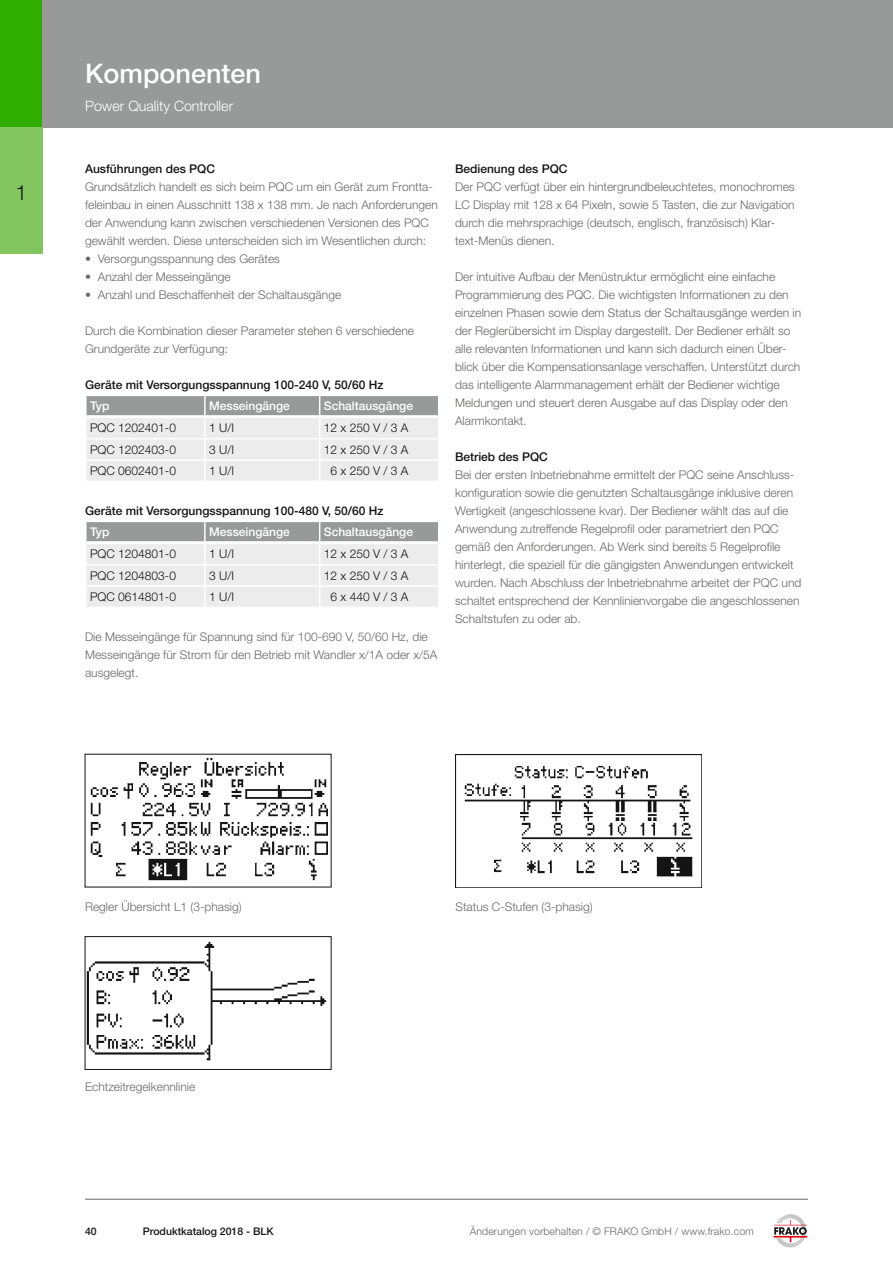
<style>
.page{position:relative;width:893px;height:1263px;background:#fff}
.page>*{position:absolute;margin:0;border:0;box-sizing:border-box;transform-origin:0 0}
.t1{font:500 27px "Helvetica Neue LT Std";color:#fff}
.t2{font:300 21px "Helvetica Neue LT Std";color:#141415}
.t3{font:300 14.25px "Helvetica Neue LT Std";color:#fff}
.t4{font:300 12px/18px "Helvetica Neue LT Std";color:#686867}
.t5{font:300 12px "Helvetica Neue LT Std";color:#141415}
.t6{font:500 12px "Helvetica Neue LT Std";color:#141415}
.t7{font:500 12px "Helvetica Neue LT Std";color:#fff}
.t8{font:300 10.5px "Helvetica Neue LT Std";letter-spacing:.01em;color:#686867}
.t9{font:500 10.5px "Helvetica Neue LT Std";color:#141415}
</style>
<div class="page">
<div style="left:0;top:0;width:43px;height:128px;background:#2fae00"></div>
<div style="left:0;top:128px;width:43px;height:126px;background:#82c45d"></div>
<div style="left:43px;top:0;width:850px;height:128px;background:#989999"></div>
<hr style="left:85px;top:1199px;width:723px;height:1px;background:#686867">
<svg style="left:774px;top:1214px;width:34px;height:34px"></svg>
<svg style="left:87px;top:396px;width:351px;height:85px;background:#d9d9d9"></svg>
<hr style="left:85px;top:438px;width:120px;height:1px;background:#fff">
<hr style="left:205px;top:438px;width:115px;height:1px;background:#fff">
<hr style="left:320px;top:438px;width:119px;height:1px;background:#fff">
<hr style="left:85px;top:459px;width:120px;height:2px;background:#fff">
<hr style="left:205px;top:459px;width:115px;height:2px;background:#fff">
<hr style="left:320px;top:459px;width:119px;height:2px;background:#fff">
<svg style="left:87px;top:522px;width:351px;height:85px;background:#d9d9d9"></svg>
<hr style="left:85px;top:564px;width:120px;height:1px;background:#fff">
<hr style="left:205px;top:564px;width:115px;height:1px;background:#fff">
<hr style="left:320px;top:564px;width:119px;height:1px;background:#fff">
<hr style="left:85px;top:585px;width:120px;height:2px;background:#fff">
<hr style="left:205px;top:585px;width:115px;height:2px;background:#fff">
<hr style="left:320px;top:585px;width:119px;height:2px;background:#fff">
<img style="left:87px;top:941px;width:240px;height:120px">
<div style="left:85px;top:936px;width:247px;height:134px;border:1px solid #141415"></div>
<img style="left:90px;top:758px;width:238px;height:123px">
<img style="left:455px;top:754px;width:247px;height:133px">
<h2 class="t2" style="left:15px;top:179px;width:13px">1</h2>
<h1 class="t1" style="left:85px;top:57px;width:178px">Komponenten</h1>
<p class="t3" style="left:85px;top:97px;width:150px">Power Quality Controller</p>
<p class="t6" style="left:85px;top:161px;width:132px">Ausführungen des PQC</p>
<p class="t4" style="left:85px;top:177px;width:354px">Grundsätzlich handelt es sich beim PQC um ein Gerät zum Frontta&shy;feleinbau in einen Ausschnitt 138 x 138 mm. Je nach Anforderungen der Anwendung kann zwischen verschiedenen Versionen des PQC gewählt werden. Diese unterscheiden sich im Wesentlichen durch:</p>
<p class="t4" style="left:85px;top:249px;width:197px">• Versorgungsspannung des Gerätes</p>
<p class="t4" style="left:85px;top:267px;width:147px">• Anzahl der Messeingänge</p>
<p class="t4" style="left:85px;top:285px;width:258px">• Anzahl und Beschaffenheit der Schaltausgänge</p>
<p class="t4" style="left:85px;top:321px;width:330px">Durch die Kombination dieser Parameter stehen 6 verschiedene<br>Grundgeräte zur Verfügung:</p>
<p class="t6" style="left:85px;top:377px;width:300px">Geräte mit Versorgungsspannung 100-240 V, 50/60 Hz</p>
<p class="t7" style="left:90px;top:399px;width:21px">Typ</p>
<p class="t7" style="left:209px;top:399px;width:82px">Messeingänge</p>
<p class="t7" style="left:324px;top:399px;width:91px">Schaltausgänge</p>
<p class="t5" style="left:90px;top:421px;width:88px">PQC 1202401-0</p>
<p class="t5" style="left:209px;top:421px;width:26px">1 U/I</p>
<p class="t5" style="left:324px;top:421px;width:86px">12 x 250 V / 3 A</p>
<p class="t5" style="left:90px;top:442px;width:88px">PQC 1202403-0</p>
<p class="t5" style="left:209px;top:442px;width:26px">3 U/I</p>
<p class="t5" style="left:324px;top:442px;width:86px">12 x 250 V / 3 A</p>
<p class="t5" style="left:90px;top:463px;width:88px">PQC 0602401-0</p>
<p class="t5" style="left:209px;top:463px;width:26px">1 U/I</p>
<p class="t5" style="left:331px;top:463px;width:79px">6 x 250 V / 3 A</p>
<p class="t6" style="left:85px;top:503px;width:300px">Geräte mit Versorgungsspannung 100-480 V, 50/60 Hz</p>
<p class="t7" style="left:90px;top:525px;width:21px">Typ</p>
<p class="t7" style="left:209px;top:525px;width:82px">Messeingänge</p>
<p class="t7" style="left:324px;top:525px;width:91px">Schaltausgänge</p>
<p class="t5" style="left:90px;top:547px;width:88px">PQC 1204801-0</p>
<p class="t5" style="left:209px;top:547px;width:26px">1 U/I</p>
<p class="t5" style="left:324px;top:547px;width:86px">12 x 250 V / 3 A</p>
<p class="t5" style="left:90px;top:568px;width:88px">PQC 1204803-0</p>
<p class="t5" style="left:209px;top:568px;width:26px">3 U/I</p>
<p class="t5" style="left:324px;top:568px;width:86px">12 x 250 V / 3 A</p>
<p class="t5" style="left:90px;top:589px;width:88px">PQC 0614801-0</p>
<p class="t5" style="left:209px;top:589px;width:26px">1 U/I</p>
<p class="t5" style="left:331px;top:589px;width:79px">6 x 440 V / 3 A</p>
<p class="t4" style="left:85px;top:627px;width:354px">Die Messeingänge für Spannung sind für 100-690 V, 50/60 Hz, die<br>Messeingänge für Strom für den Betrieb mit Wandler x/1A oder x/5A ausgelegt.</p>
<p class="t6" style="left:455px;top:161px;width:114px">Bedienung des PQC</p>
<p class="t4" style="left:455px;top:177px;width:341px">Der PQC verfügt über ein hintergrundbeleuchtetes, monochromes LC Display mit 128 x 64 Pixeln, sowie 5 Tasten, die zur Navigation durch die mehrsprachige (deutsch, englisch, französisch) Klar&shy;text-Menüs dienen.</p>
<p class="t4" style="left:455px;top:267px;width:348px">Der intuitive Aufbau der Menüstruktur ermöglicht eine einfache Programmierung des PQC. Die wichtigsten Informationen zu den einzelnen Phasen sowie dem Status der Schaltausgänge werden in der Reglerübersicht im Display dargestellt. Der Bediener erhält so alle relevanten Informationen und kann sich dadurch einen Über&shy;blick über die Kompensationsanlage verschaffen. Unterstützt durch das intelligente Alarmmanagement erhält der Bediener wichtige Meldungen und steuert deren Ausgabe auf das Display oder den Alarmkontakt.</p>
<p class="t6" style="left:455px;top:449px;width:94px">Betrieb des PQC</p>
<p class="t4" style="left:455px;top:465px;width:348px">Bei der ersten Inbetriebnahme ermittelt der PQC seine Anschluss&shy;konfiguration sowie die genutzten Schaltausgänge inklusive deren Wertigkeit (angeschlossene kvar). Der Bediener wählt das auf die Anwendung zutreffende Regelprofil oder parametriert den PQC gemäß den Anforderungen. Ab Werk sind bereits 5 Regelprofile hinterlegt, die speziell für die gängigsten Anwendungen entwickelt wurden. Nach Abschluss der Inbetriebnahme arbeitet der PQC und schaltet entsprechend der Kennlinienvorgabe die angeschlossenen Schaltstufen zu oder ab.</p>
<p class="t4" style="left:85px;top:897px;width:158px">Regler Übersicht L1 (3-phasig)</p>
<p class="t4" style="left:85px;top:1077px;width:112px">Echtzeitregelkennlinie</p>
<p class="t4" style="left:455px;top:897px;width:139px">Status C-Stufen (3-phasig)</p>
<p class="t9" style="left:85px;top:1225px;width:13px">40</p>
<p class="t9" style="left:143px;top:1225px;width:132px">Produktkatalog 2018 - BLK</p>
<p class="t8" style="left:470px;top:1224px;width:286px">Änderungen vorbehalten / © FRAKO GmbH / www.frako.com</p>
</div>
